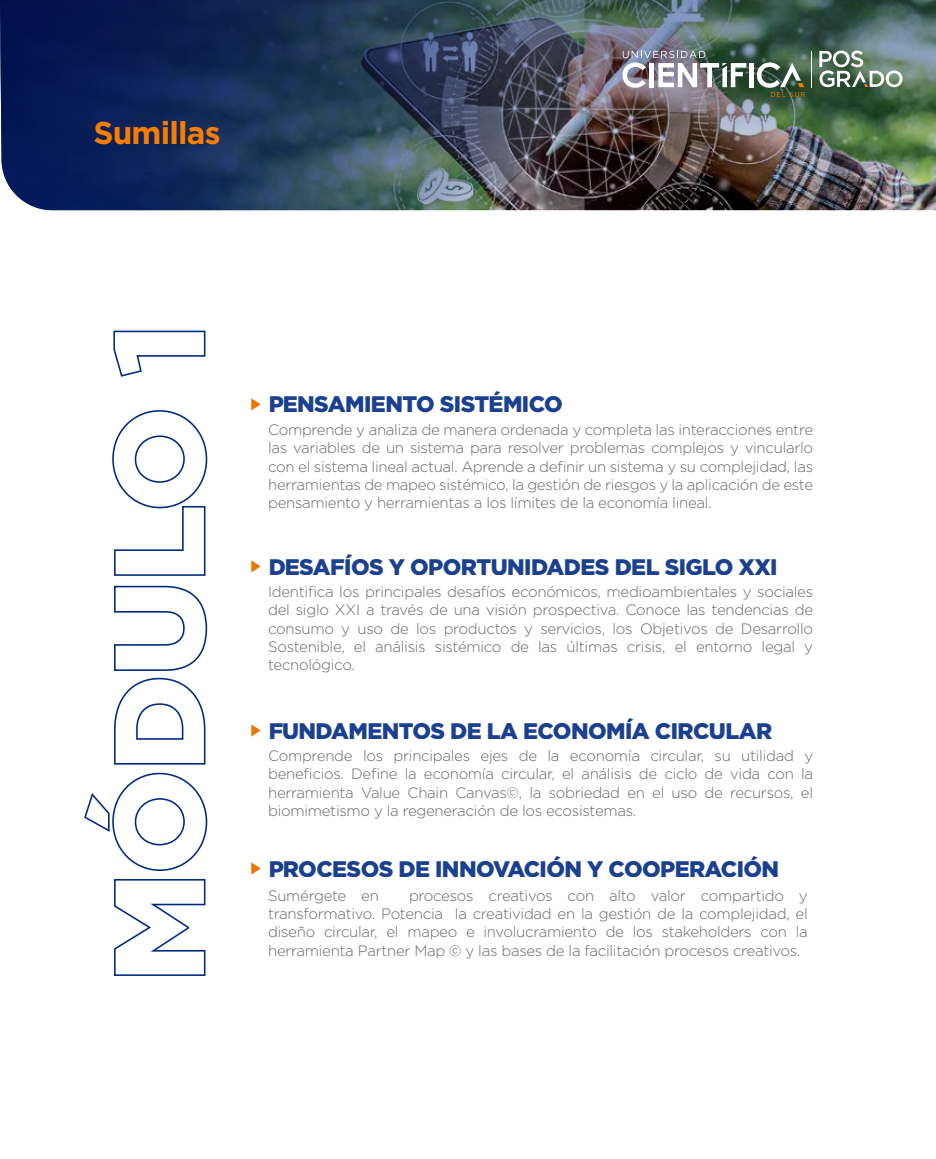
<style>
.page{position:relative;width:936px;height:1159px;background:#fff}
.page>*{position:absolute;margin:0;border:0;box-sizing:border-box;transform-origin:0 0}
.t1{font:700 31.5px "Gotham";letter-spacing:-.025em;color:#f87e02}
.t2{font:900 22.5px "Gotham";letter-spacing:-.025em;color:#002b83}
.t3{font:300 15px/18.3px "Gotham";letter-spacing:-.02em;color:#686868;text-align:justify}
</style>
<div class="page">
<svg style="left:114px;top:879px;width:92px;height:97px"></svg>
<svg style="left:84px;top:772px;width:124px;height:99px"></svg>
<svg style="left:114px;top:677px;width:92px;height:88px"></svg>
<svg style="left:114px;top:585px;width:94px;height:86px"></svg>
<svg style="left:112px;top:410px;width:96px;height:166px"></svg>
<svg style="left:113px;top:330px;width:93px;height:47px"></svg>
<svg style="left:251px;top:398px;width:10px;height:12px"></svg>
<svg style="left:251px;top:560px;width:10px;height:12px"></svg>
<svg style="left:251px;top:724px;width:10px;height:12px"></svg>
<svg style="left:251px;top:862px;width:10px;height:12px"></svg>
<img style="left:0;top:0;width:936px;height:210px">
<div style="left:749px;top:63px;width:5px;height:24px;background:#fff"></div>
<img style="left:622px;top:51px;width:124px;height:37px">
<svg style="left:756px;top:62px;width:49px;height:35px"></svg>
<svg style="left:819px;top:51px;width:83px;height:36px"></svg>
<hr style="left:811px;top:51px;width:1px;height:36px;background:#fff">
<h1 class="t1" style="left:93px;top:114px;width:129px">Sumillas</h1>
<h2 class="t2" style="left:268px;top:391px;width:296px">PENSAMIENTO SISTÉMICO</h2>
<p class="t3" style="left:268px;top:420px;width:546px">Comprende y analiza de manera ordenada y completa las interacciones entre las variables de un sistema para resolver problemas complejos y vincularlo con el sistema lineal actual. Aprende a definir un sistema y su complejidad, las herramientas de mapeo sistémico, la gestión de riesgos y la aplicación de este pensamiento y herramientas a los límites de la economía lineal.</p>
<h2 class="t2" style="left:268px;top:553px;width:511px">DESAFÍOS Y OPORTUNIDADES DEL SIGLO XXI</h2>
<p class="t3" style="left:268px;top:582px;width:546px">Identifica los principales desafíos económicos, medioambientales y sociales del siglo XXI a través de una visión prospectiva. Conoce las tendencias de consumo y uso de los productos y servicios, los Objetivos de Desarrollo Sostenible, el análisis sistémico de las últimas crisis, el entorno legal y tecnológico.</p>
<h2 class="t2" style="left:268px;top:717px;width:505px">FUNDAMENTOS DE LA ECONOMÍA CIRCULAR</h2>
<p class="t3" style="left:268px;top:746px;width:546px">Comprende los principales ejes de la economía circular, su utilidad y beneficios. Define la economía circular, el análisis de ciclo de vida con la herramienta Value Chain Canvas©, la sobriedad en el uso de recursos, el biomimetismo y la regeneración de los ecosistemas.</p>
<h2 class="t2" style="left:268px;top:855px;width:512px">PROCESOS DE INNOVACIÓN Y COOPERACIÓN</h2>
<p class="t3" style="left:268px;top:885px;width:541px;text-indent:141px">procesos creativos con alto valor compartido y transformativo. Potencia la creatividad en la gestión de la complejidad, el diseño circular, el mapeo e involucramiento de los stakeholders con la herramienta Partner Map © y las bases de la facilitación procesos creativos.</p>
<p class="t3" style="left:268px;top:885px;width:112px">Sumérgete en</p>
</div>
